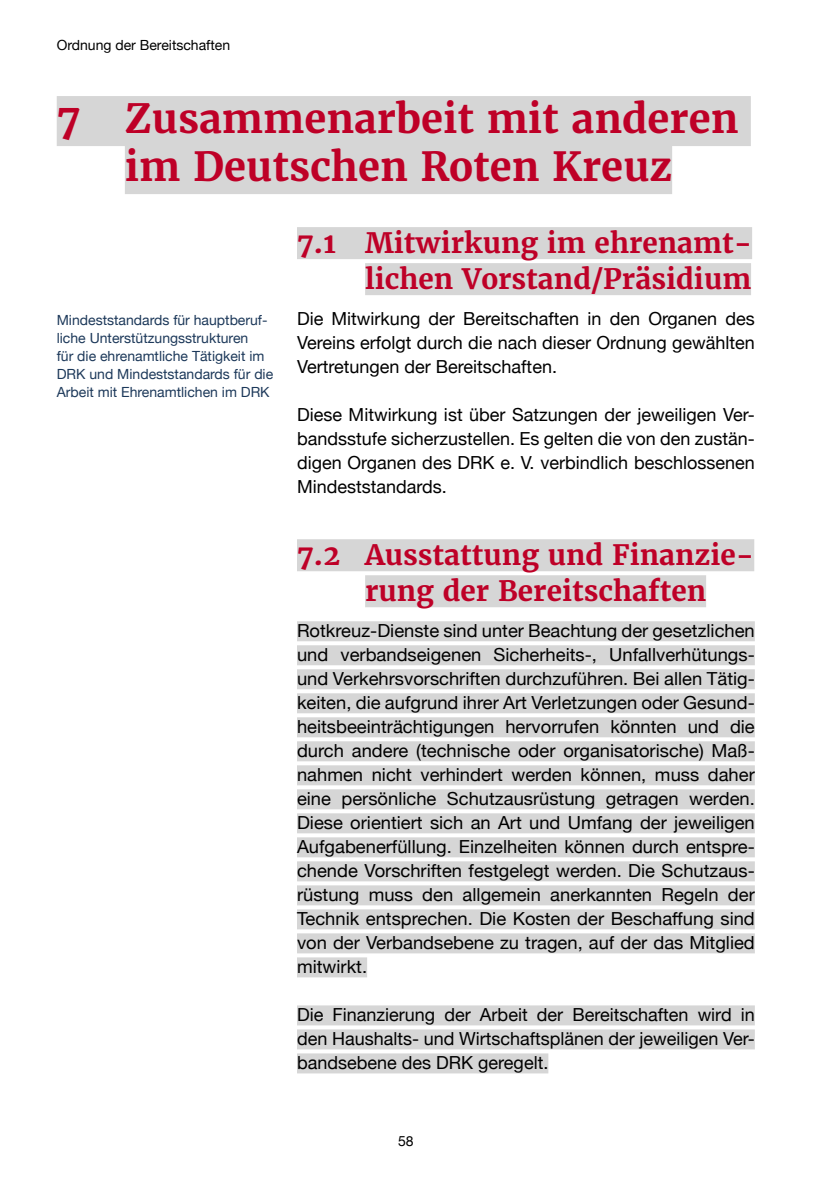
<style>
.page{position:relative;width:840px;height:1191px;background:#fff}
.page>*{position:absolute;margin:0;border:0;box-sizing:border-box;transform-origin:0 0}
.t1{font:700 40px/48px "Merriweather";color:#be0027;text-align:center}
.t2{font:700 28px/36px "Merriweather";color:#be0027;text-align:right}
.t3{font:18px/24px "Helvetica Neue";color:#000;text-align:justify}
.t4{font:14px/18px "Helvetica Neue";color:#1d395a}
.t5{font:14px "Helvetica Neue";color:#000}
</style>
<div class="page">
<div style="left:57px;top:96px;width:693px;height:50px;background:#d6d6d6"></div>
<div style="left:125px;top:144px;width:546px;height:50px;background:#d6d6d6"></div>
<div style="left:297px;top:227px;width:454px;height:32px;background:#d6d6d6"></div>
<div style="left:365px;top:263px;width:385px;height:32px;background:#d6d6d6"></div>
<div style="left:297px;top:539px;width:456px;height:32px;background:#d6d6d6"></div>
<div style="left:365px;top:575px;width:340px;height:32px;background:#d6d6d6"></div>
<div style="left:297px;top:621px;width:457px;height:20px;background:#d6d6d6"></div>
<div style="left:297px;top:645px;width:457px;height:20px;background:#d6d6d6"></div>
<div style="left:297px;top:669px;width:457px;height:20px;background:#d6d6d6"></div>
<div style="left:297px;top:693px;width:457px;height:20px;background:#d6d6d6"></div>
<div style="left:297px;top:717px;width:457px;height:20px;background:#d6d6d6"></div>
<div style="left:297px;top:741px;width:457px;height:20px;background:#d6d6d6"></div>
<div style="left:297px;top:765px;width:457px;height:20px;background:#d6d6d6"></div>
<div style="left:297px;top:789px;width:457px;height:20px;background:#d6d6d6"></div>
<div style="left:297px;top:813px;width:457px;height:20px;background:#d6d6d6"></div>
<div style="left:297px;top:837px;width:457px;height:20px;background:#d6d6d6"></div>
<div style="left:297px;top:861px;width:457px;height:20px;background:#d6d6d6"></div>
<div style="left:297px;top:885px;width:457px;height:20px;background:#d6d6d6"></div>
<div style="left:297px;top:909px;width:457px;height:20px;background:#d6d6d6"></div>
<div style="left:297px;top:933px;width:457px;height:20px;background:#d6d6d6"></div>
<div style="left:297px;top:957px;width:70px;height:20px;background:#d6d6d6"></div>
<div style="left:297px;top:1005px;width:457px;height:20px;background:#d6d6d6"></div>
<div style="left:297px;top:1029px;width:457px;height:20px;background:#d6d6d6"></div>
<div style="left:297px;top:1053px;width:251px;height:20px;background:#d6d6d6"></div>
<p class="t5" style="left:57px;top:35px;width:175px">Ordnung der Bereitschaften</p>
<h1 class="t1" style="left:57px;top:95px;width:682px">7 Zusammenarbeit mit anderen im Deutschen Roten Kreuz</h1>
<p class="t4" style="left:57px;top:312px;width:218px">Mindeststandards für hauptberuf&shy;liche Unterstützungsstrukturen<br>für die ehrenamtliche Tätigkeit im DRK und Mindeststandards für die Arbeit mit Ehrenamtlichen im DRK</p>
<h2 class="t2" style="left:297px;top:225px;width:456px">7.1 Mitwirkung im ehrenamt&shy;lichen Vorstand/Präsidium</h2>
<p class="t3" style="left:297px;top:308px;width:459px">Die Mitwirkung der Bereitschaften in den Organen des Vereins erfolgt durch die nach dieser Ordnung gewählten Vertretungen der Bereitschaften.</p>
<p class="t3" style="left:297px;top:404px;width:459px">Diese Mitwirkung ist über Satzungen der jeweiligen Ver&shy;bandsstufe sicherzustellen. Es gelten die von den zustän&shy;digen Organen des DRK e. V. verbindlich beschlossenen Mindeststandards.</p>
<h2 class="t2" style="left:365px;top:537px;width:390px;text-align:left;text-indent:-68px">7.2 Ausstattung und Finanzie&shy;rung der Bereitschaften</h2>
<p class="t3" style="left:297px;top:620px;width:459px">Rotkreuz-Dienste sind unter Beachtung der gesetzlichen und verbandseigenen Sicherheits-, Unfallverhütungs&shy;und Verkehrsvorschriften durchzuführen. Bei allen Tätig&shy;keiten, die aufgrund ihrer Art Verletzungen oder Gesund&shy;heitsbeeinträchtigungen hervorrufen könnten und die durch andere (technische oder organisatorische) Maß&shy;nahmen nicht verhindert werden können, muss daher eine persönliche Schutzausrüstung getragen werden.<br>Diese orientiert sich an Art und Umfang der jeweiligen Aufgabenerfüllung. Einzelheiten können durch entspre&shy;chende Vorschriften festgelegt werden. Die Schutzaus&shy;rüstung muss den allgemein anerkannten Regeln der Technik entsprechen. Die Kosten der Beschaffung sind von der Verbandsebene zu tragen, auf der das Mitglied mitwirkt.</p>
<p class="t3" style="left:297px;top:1004px;width:459px">Die Finanzierung der Arbeit der Bereitschaften wird in den Haushalts- und Wirtschaftsplänen der jeweiligen Ver&shy;bandsebene des DRK geregelt.</p>
<p class="t5" style="left:398px;top:1131px;width:17px">58</p>
</div>
